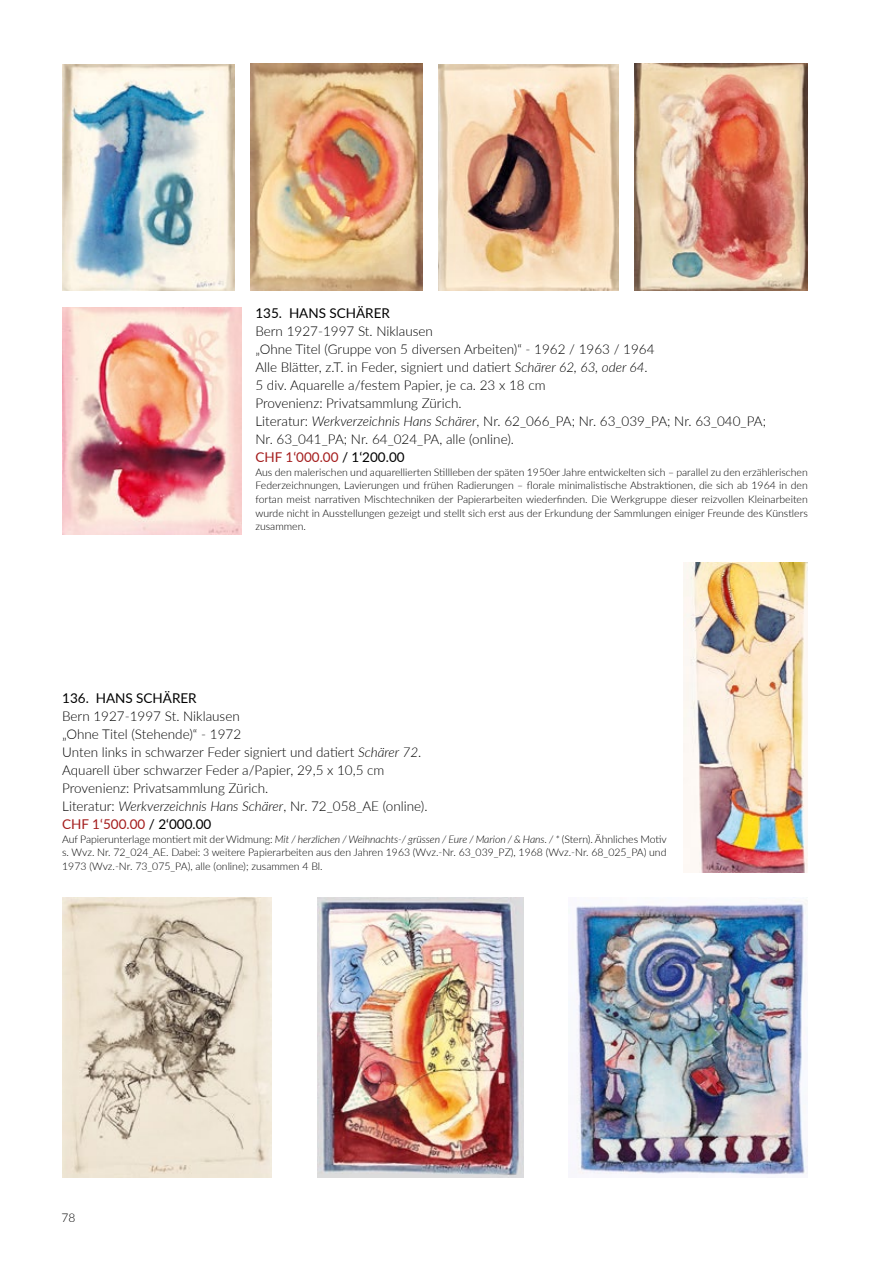
<style>
.page{position:relative;width:893px;height:1263px;background:#fff}
.page>*{position:absolute;margin:0;border:0;box-sizing:border-box;transform-origin:0 0}
.t1{font:300 13.5px/18px "Lato";color:#000}
.t2{font:13.5px "Lato";color:#000}
.t3{font:300 12px "Lato";color:#000}
.t4{font:300 10.5px/13.5px "Lato";color:#000;text-align:justify}
.s1{font-style:italic}
.s2{font-weight:400;color:#a41c1c}
.s3{font-weight:400}
</style>
<div class="page">
<img style="left:251px;top:64px;width:171px;height:226px">
<img style="left:62px;top:64px;width:173px;height:227px">
<img style="left:438px;top:64px;width:181px;height:227px">
<img style="left:62px;top:308px;width:180px;height:226px">
<img style="left:635px;top:64px;width:172px;height:226px">
<img style="left:684px;top:563px;width:123px;height:310px">
<img style="left:317px;top:897px;width:207px;height:281px">
<img style="left:62px;top:897px;width:210px;height:281px">
<img style="left:568px;top:897px;width:240px;height:278px">
<p class="t2" style="left:255px;top:304px;width:136px">135. HANS SCHÄRER</p>
<p class="t1" style="left:255px;top:322px;width:512px">Bern 1927-1997 St. Niklausen<br>„Ohne Titel (Gruppe von 5 diversen Arbeiten)“ - 1962 / 1963 / 1964<br>Alle Blätter, z.T. in Feder, signiert und datiert <span class="s1">Schärer 62, 63, oder 64</span>.<br>5 div. Aquarelle a/festem Papier, je ca. 23 x 18 cm<br>Provenienz: Privatsammlung Zürich.<br>Literatur: <span class="s1">Werkverzeichnis Hans Schärer</span>, Nr. 62_066_PA; Nr. 63_039_PA; Nr. 63_040_PA; Nr. 63_041_PA; Nr. 64_024_PA, alle (online).<br><span class="s2">CHF 1‘000.00</span> <span class="s3">/ 1‘200.00</span></p>
<p class="t4" style="left:255px;top:465px;width:554px">Aus den malerischen und aquarellierten Stillleben der späten 1950er Jahre entwickelten sich – parallel zu den erzählerischen Federzeichnungen, Lavierungen und frühen Radierungen – florale minimalistische Abstraktionen, die sich ab 1964 in den fortan meist narrativen Mischtechniken der Papierarbeiten wiederfinden. Die Werkgruppe dieser reizvollen Kleinarbeiten wurde nicht in Ausstellungen gezeigt und stellt sich erst aus der Erkundung der Sammlungen einiger Freunde des Künstlers zusammen.</p>
<p class="t2" style="left:62px;top:689px;width:136px">136. HANS SCHÄRER</p>
<p class="t1" style="left:62px;top:707px;width:367px">Bern 1927-1997 St. Niklausen<br>„Ohne Titel (Stehende)“ - 1972<br>Unten links in schwarzer Feder signiert und datiert <span class="s1">Schärer 72</span>.<br>Aquarell über schwarzer Feder a/Papier, 29,5 x 10,5 cm Provenienz: Privatsammlung Zürich.<br>Literatur: <span class="s1">Werkverzeichnis Hans Schärer</span>, Nr. 72_058_AE (online).<br><span class="s2">CHF 1‘500.00</span> <span class="s3">/ 2‘000.00</span></p>
<p class="t4" style="left:62px;top:832px;width:606px">Auf Papierunterlage montiert mit der Widmung: <span class="s1">Mit / herzlichen / Weihnachts-/ grüssen / Eure / Marion / &amp; Hans. / *</span> (Stern). Ähnliches Motiv s. Wvz. Nr. 72_024_AE. Dabei: 3 weitere Papierarbeiten aus den Jahren 1963 (Wvz.-Nr. 63_039_PZ), 1968 (Wvz.-Nr. 68_025_PA) und 1973 (Wvz.-Nr. 73_075_PA), alle (online); zusammen 4 Bl.</p>
<p class="t3" style="left:62px;top:1209px;width:15px">78</p>
</div>
